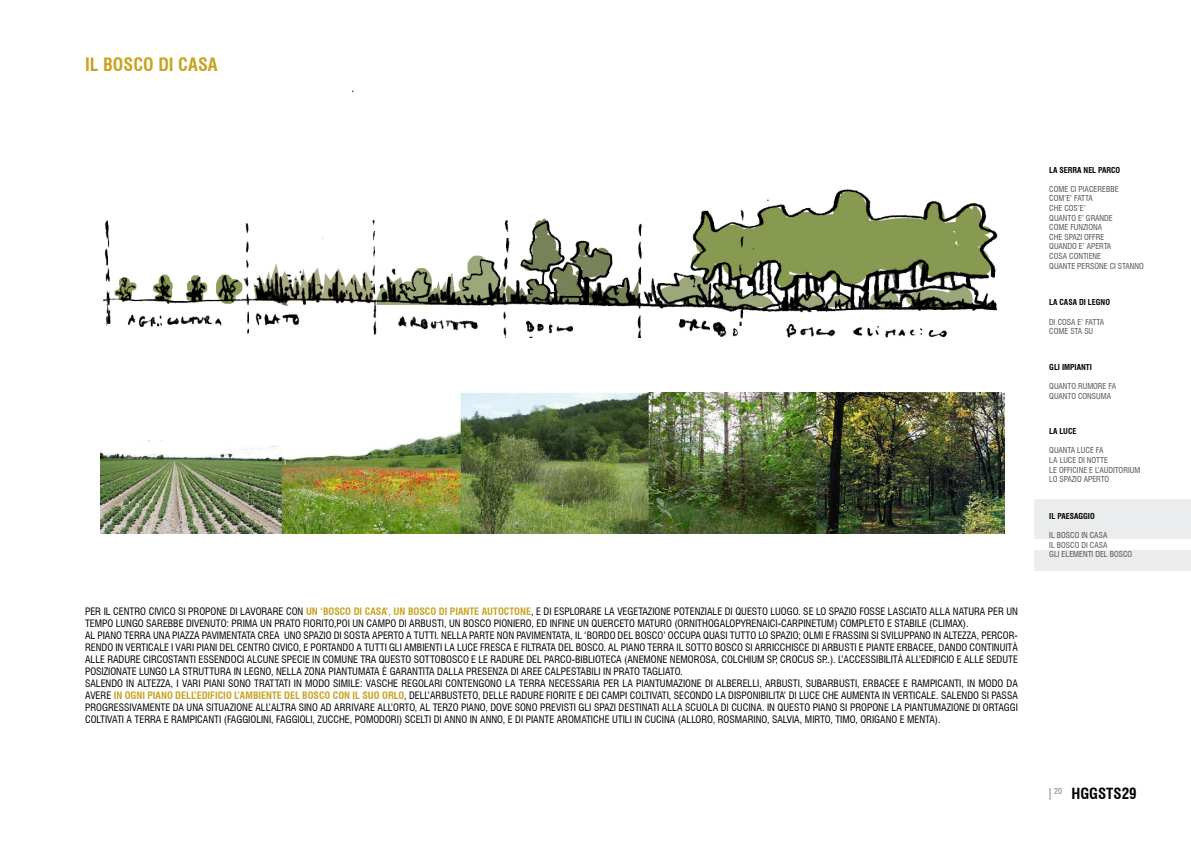
<style>
.page{position:relative;width:1191px;height:842px;background:#fff}
.page>*{position:absolute;margin:0;border:0;box-sizing:border-box;transform-origin:0 0}
.t1{font:700 condensed 18px "Swiss 721 BT";color:#caa324}
.t2{font:700 condensed 15px "Swiss 721 BT";color:#000}
.t3{font:condensed 12px "Swiss 721 BT";color:#828487}
.t4{font:condensed 10px/12px "Swiss 721 BT";color:#000}
.t5{font:condensed 8px/9.6px "Swiss 721 BT";color:#515254}
.t6{font:700 condensed 8px "Swiss 721 BT";color:#000}
.t7{font:condensed 8px "Swiss 721 BT";color:#7a7c7f}
.s1{font-weight:700;color:#caa324}
</style>
<div class="page">
<img style="left:102px;top:189px;width:897px;height:148px">
<div style="left:1034px;top:499px;width:157px;height:72px;background:#ebeced"></div>
<div style="left:1033px;top:539px;width:158px;height:11px;background:#fff"></div>
<img style="left:100px;top:393px;width:904px;height:141px">
<h1 class="t1" style="left:85px;top:54px;width:134px">IL BOSCO DI CASA</h1>
<p class="t4" style="left:85px;top:606px;width:934px">PER IL CENTRO CIVICO SI PROPONE DI LAVORARE CON <span class="s1">UN ‘BOSCO DI CASA’, UN BOSCO DI PIANTE AUTOCTONE</span>, E DI ESPLORARE LA VEGETAZIONE POTENZIALE DI QUESTO LUOGO. SE LO SPAZIO FOSSE LASCIATO ALLA NATURA PER UN TEMPO LUNGO SAREBBE DIVENUTO: PRIMA UN PRATO FIORITO,POI UN CAMPO DI ARBUSTI, UN BOSCO PIONIERO, ED INFINE UN QUERCETO MATURO (ORNITHOGALOPYRENAICI-CARPINETUM) COMPLETO E STABILE (CLIMAX).<br>AL PIANO TERRA UNA PIAZZA PAVIMENTATA CREA UNO SPAZIO DI SOSTA APERTO A TUTTI. NELLA PARTE NON PAVIMENTATA, IL ‘BORDO DEL BOSCO’ OCCUPA QUASI TUTTO LO SPAZIO; OLMI E FRASSINI SI SVILUPPANO IN ALTEZZA, PERCOR-RENDO IN VERTICALE I VARI PIANI DEL CENTRO CIVICO, E PORTANDO A TUTTI GLI AMBIENTI LA LUCE FRESCA E FILTRATA DEL BOSCO. AL PIANO TERRA IL SOTTO BOSCO SI ARRICCHISCE DI ARBUSTI E PIANTE ERBACEE, DANDO CONTINUITÀ ALLE RADURE CIRCOSTANTI ESSENDOCI ALCUNE SPECIE IN COMUNE TRA QUESTO SOTTOBOSCO E LE RADURE DEL PARCO-BIBLIOTECA (ANEMONE NEMOROSA, COLCHIUM SP, CROCUS SP..). L’ACCESSIBILITÀ ALL’EDIFICIO E ALLE SEDUTE POSIZIONATE LUNGO LA STRUTTURA IN LEGNO, NELLA ZONA PIANTUMATA È GARANTITA DALLA PRESENZA DI AREE CALPESTABILI IN PRATO TAGLIATO.<br>SALENDO IN ALTEZZA, I VARI PIANI SONO TRATTATI IN MODO SIMILE: VASCHE REGOLARI CONTENGONO LA TERRA NECESSARIA PER LA PIANTUMAZIONE DI ALBERELLI, ARBUSTI, SUBARBUSTI, ERBACEE E RAMPICANTI, IN MODO DA AVERE <span class="s1">IN OGNI PIANO DELL’EDIFICIO L’AMBIENTE DEL BOSCO CON IL SUO ORLO</span>, DELL’ARBUSTETO, DELLE RADURE FIORITE E DEI CAMPI COLTIVATI, SECONDO LA DISPONIBILITA’ DI LUCE CHE AUMENTA IN VERTICALE. SALENDO SI PASSA PROGRESSIVAMENTE DA UNA SITUAZIONE ALL’ALTRA SINO AD ARRIVARE ALL’ORTO, AL TERZO PIANO, DOVE SONO PREVISTI GLI SPAZI DESTINATI ALLA SCUOLA DI CUCINA. IN QUESTO PIANO SI PROPONE LA PIANTUMAZIONE DI ORTAGGI COLTIVATI A TERRA E RAMPICANTI (FAGGIOLINI, FAGGIOLI, ZUCCHE, POMODORI) SCELTI DI ANNO IN ANNO, E DI PIANTE AROMATICHE UTILI IN CUCINA (ALLORO, ROSMARINO, SALVIA, MIRTO, TIMO, ORIGANO E MENTA).</p>
<p class="t6" style="left:1049px;top:165px;width:72px">LA SERRA NEL PARCO</p>
<p class="t5" style="left:1049px;top:184px;width:96px">COME CI PIACEREBBE<br>COM’E’ FATTA<br>CHE COS’E’<br>QUANTO E’ GRANDE<br>COME FUNZIONA<br>CHE SPAZI OFFRE<br>QUANDO E’ APERTA<br>COSA CONTIENE<br>QUANTE PERSONE CI STANNO</p>
<p class="t6" style="left:1049px;top:298px;width:62px">LA CASA DI LEGNO</p>
<p class="t5" style="left:1049px;top:317px;width:56px">DI COSA E’ FATTA<br>COME STA SU</p>
<p class="t6" style="left:1049px;top:362px;width:44px">GLI IMPIANTI</p>
<p class="t5" style="left:1049px;top:381px;width:68px">QUANTO RUMORE FA<br>QUANTO CONSUMA</p>
<p class="t6" style="left:1049px;top:427px;width:29px">LA LUCE</p>
<p class="t5" style="left:1049px;top:446px;width:92px">QUANTA LUCE FA<br>LA LUCE DI NOTTE<br>LE OFFICINE E L’AUDITORIUM<br>LO SPAZIO APERTO</p>
<p class="t6" style="left:1049px;top:511px;width:47px">IL PAESAGGIO</p>
<p class="t5" style="left:1049px;top:530px;width:84px">IL BOSCO IN CASA<br>IL BOSCO DI CASA<br>GLI ELEMENTI DEL BOSCO</p>
<p class="t7" style="left:1054px;top:786px;width:9px">20</p>
<p class="t3" style="left:1047px;top:785px;width:7px">|</p>
<h2 class="t2" style="left:1071px;top:784px;width:67px">HGGSTS29</h2>
</div>
